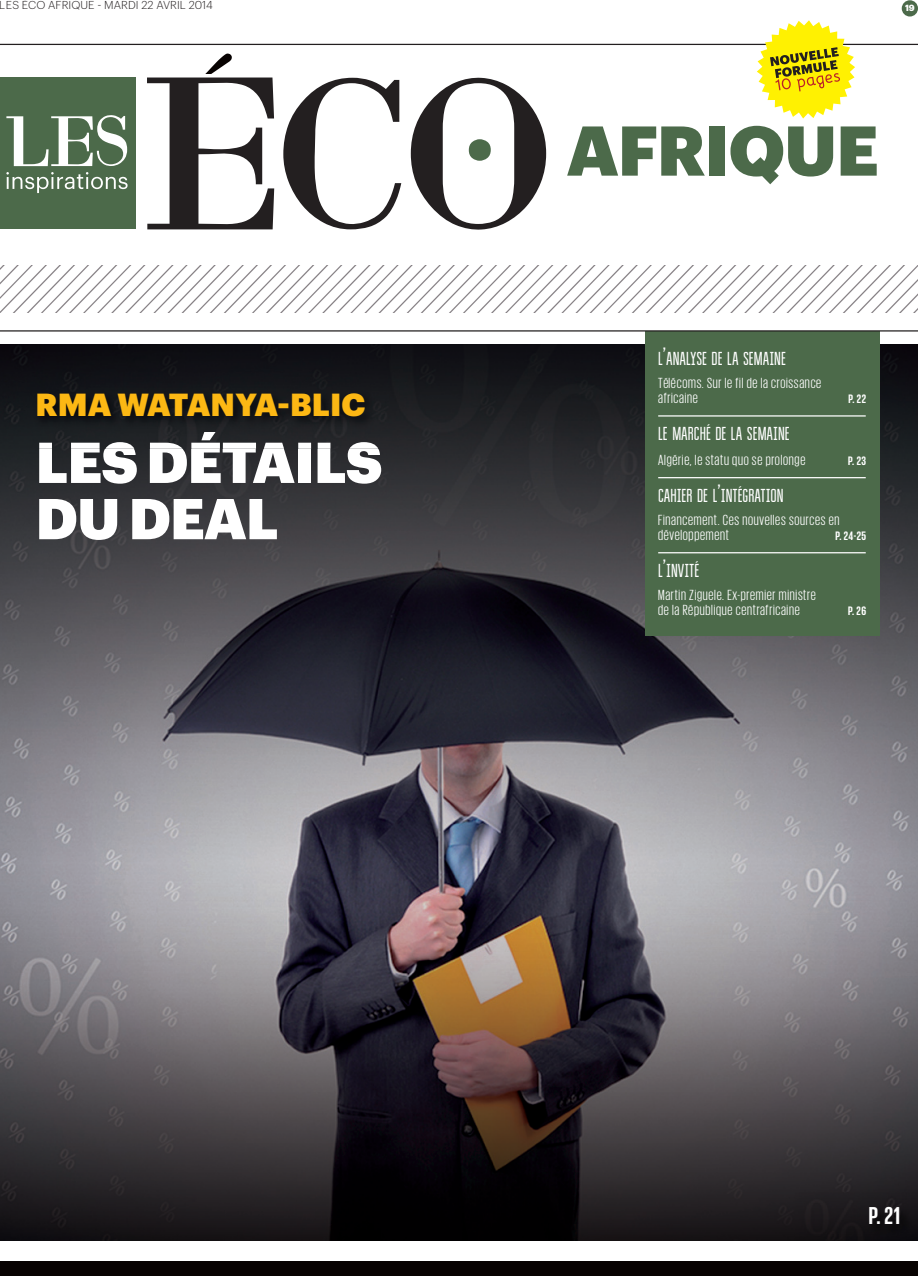
<style>
.page{position:relative;width:918px;height:1276px;background:#fff}
.page>*{position:absolute;margin:0;border:0;box-sizing:border-box;transform-origin:0 0}
.t1{font:900 68.75px "Graphik";letter-spacing:-.015em;color:#4c6a4a}
.t2{font:900 56.25px/56.2px "Graphik";letter-spacing:-.015em;color:#fff}
.t3{font:900 31.25px "Graphik";letter-spacing:.005em;color:#fcb814}
.t4{font:700 25px "Giorgio Sans";color:#fff}
.t5{font:18.75px "Bravo RG";color:#fff}
.t6{font:15px/15px "Giorgio Sans";letter-spacing:.05em;color:#fff}
.t7{font:700 12.5px "Giorgio Sans";letter-spacing:.04em;color:#fff}
.t8{font:300 11.25px "Graphik";letter-spacing:.005em;color:#231f20}
.t9{font:700 8.75px "Graphik";color:#fff}
.s1{font-size:25px}
</style>
<div class="page">
<img style="left:0;top:344px;width:918px;height:896px">
<img style="left:0;top:266px;width:918px;height:46px">
<div style="left:0;top:1261px;width:918px;height:15px;background:#080302"></div>
<hr style="left:0;top:44px;width:918px;height:1px;background:#231f20">
<svg style="left:147px;top:54px;width:127px;height:175px"></svg>
<svg style="left:283px;top:78px;width:118px;height:151px"></svg>
<svg style="left:411px;top:77px;width:135px;height:153px"></svg>
<div style="left:0;top:77px;width:135px;height:152px;background:#4c6a4a"></div>
<svg style="left:6px;top:115px;width:121px;height:51px"></svg>
<svg style="left:6px;top:172px;width:122px;height:21px"></svg>
<div style="left:645px;top:331px;width:234px;height:304px;background:#4c6a4a"></div>
<hr style="left:658px;top:415px;width:207px;height:1px;background:#fff">
<hr style="left:658px;top:477px;width:207px;height:1px;background:#fff">
<hr style="left:658px;top:552px;width:207px;height:1px;background:#fff">
<hr style="left:0;top:330px;width:918px;height:1px;background:#231f20">
<img style="left:795px;top:1193px;width:123px;height:48px">
<svg style="left:757px;top:20px;width:98px;height:98px"></svg>
<div style="left:901px;top:0;width:17px;height:17px;background:#4c6a4a;border-radius:50%"></div>
<img style="left:0;top:372px;width:398px;height:77px">
<img style="left:39px;top:432px;width:339px;height:17px">
<p class="t8" style="left:0;top:1px;width:214px">LES ÉCO AFRIQUE - MARDI 22 AVRIL 2014</p>
<h3 class="t3" style="left:36px;top:393px;width:331px">RMA WATANYA-BLIC</h3>
<h2 class="t2" style="left:36px;top:441px;width:348px">LES DÉTAILS<br>DU DEAL</h2>
<p class="t9" style="left:905px;top:4px;width:11px">19</p>
<h1 class="t1" style="left:566px;top:126px;width:314px">AFRIQUE</h1>
<p class="t5" style="left:658px;top:352px;width:129px">L<span class="s1">’</span>ANALYSE DE LA SEMAINE</p>
<p class="t6" style="left:658px;top:376px;width:165px">Télécoms. Sur le fil de la croissance africaine</p>
<p class="t7" style="left:848px;top:393px;width:19px">P. 22</p>
<p class="t5" style="left:658px;top:427px;width:133px">LE MARCHÉ DE LA SEMAINE</p>
<p class="t6" style="left:658px;top:453px;width:149px">Algérie, le statu quo se prolonge</p>
<p class="t7" style="left:848px;top:454px;width:19px">P. 23</p>
<p class="t5" style="left:658px;top:489px;width:127px">CAHIER DE L<span class="s1">’</span>INTÉGRATION</p>
<p class="t6" style="left:658px;top:513px;width:183px">Financement. Ces nouvelles sources en développement</p>
<p class="t7" style="left:835px;top:529px;width:32px">P. 24-25</p>
<p class="t5" style="left:658px;top:563px;width:43px">L<span class="s1">’</span>INVITÉ</p>
<p class="t6" style="left:658px;top:588px;width:159px">Martin Ziguele. Ex-premier ministre de la République centrafricaine</p>
<p class="t7" style="left:848px;top:604px;width:20px">P. 26</p>
<h3 class="t4" style="left:869px;top:1203px;width:33px">P. 21</h3>
</div>
